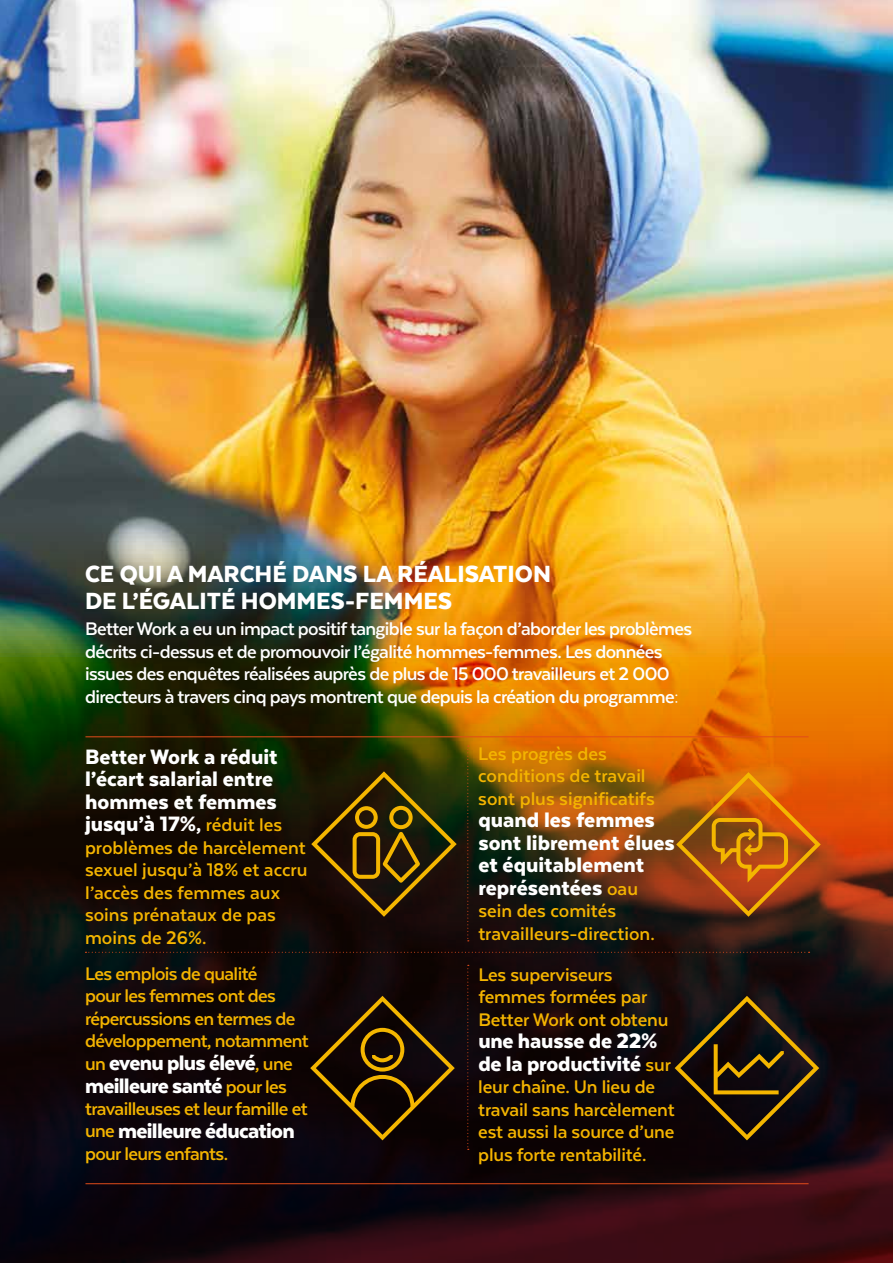
<style>
.page{position:relative;width:893px;height:1263px;background:#fff}
.page>*{position:absolute;margin:0;border:0;box-sizing:border-box;transform-origin:0 0}
.t1{font:900 27px/27px "Texta";color:#fff}
.t2{font:900 24px/22.5px "Texta";color:#fff}
.t3{font:900 24px/22.5px "Texta";letter-spacing:-.03em;color:#fff}
.t4{font:700 21px/22.5px "Texta";letter-spacing:-.01em;color:#f4b400}
.t5{font:700 21px/22.5px "Texta";letter-spacing:-.03em;color:#fff}
.t6{font:700 21px/22.5px "Texta";letter-spacing:-.03em;color:#f4b400}
.s1{font-weight:800}
.s2{font-weight:700;font-size:21px;color:#f4b400}
</style>
<div class="page">
<img style="left:0;top:0;width:893px;height:172px">
<img style="left:0;top:172px;width:893px;height:1091px">
<hr style="left:85px;top:736px;width:724px;height:1px;background:#e24c1a">
<svg style="left:85px;top:952px;width:725px;height:1px"></svg>
<svg style="left:467px;top:745px;width:2px;height:196px"></svg>
<svg style="left:467px;top:965px;width:2px;height:185px"></svg>
<hr style="left:85px;top:1183px;width:724px;height:1px;background:#e24c1a">
<svg style="left:311px;top:771px;width:146px;height:146px;background:#382a07"></svg>
<svg style="left:310px;top:996px;width:145px;height:144px;background:#291905"></svg>
<svg style="left:675px;top:996px;width:144px;height:144px;background:#281d0e"></svg>
<svg style="left:676px;top:772px;width:145px;height:145px;background:#b2550e"></svg>
<p class="t1" style="left:85px;top:560px;width:467px">CE QUI A MARCHÉ DANS LA RÉALISATION<br>DE L’ÉGALITÉ HOMMES-FEMMES</p>
<p class="t5" style="left:85px;top:618px;width:609px">Better Work a eu un impact positif tangible sur la façon d’aborder les problèmes décrits ci-dessus et de promouvoir l’égalité hommes-femmes. Les données issues des enquêtes réalisées auprès de plus de 15 000 travailleurs et 2 000 directeurs à travers cinq pays montrent que depuis la création du programme:</p>
<p class="t2" style="left:85px;top:745px;width:199px">Better Work a réduit l’écart salarial entre hommes et femmes jusqu’à 17%<span class="s1">,</span> <span class="s2">réduit les</span></p>
<p class="t4" style="left:85px;top:836px;width:224px">problèmes de harcèlement sexuel jusqu’à 18% et accru l’accès des femmes aux soins prénataux de pas moins de 26%.</p>
<p class="t6" style="left:85px;top:962px;width:225px">Les emplois de qualité<br>pour les femmes ont des répercussions en termes de développement, notamment</p>
<p class="t3" style="left:85px;top:1051px;width:209px"><span class="s2">un</span> evenu plus élevé<span class="s2">, une </span>meilleure santé <span class="s2">pour les</span></p>
<p class="t6" style="left:85px;top:1097px;width:224px">travailleuses et leur famille et</p>
<p class="t3" style="left:85px;top:1119px;width:211px"><span class="s2">une</span> meilleure éducation</p>
<p class="t6" style="left:85px;top:1142px;width:145px">pour leurs enfants.</p>
<p class="t4" style="left:478px;top:742px;width:178px">Les progrès des conditions de travail sont plus significatifs</p>
<p class="t2" style="left:478px;top:809px;width:198px">quand les femmes sont librement élues et équitablement représentées <span class="s2">oau</span></p>
<p class="t4" style="left:478px;top:900px;width:178px">sein des comités travailleurs-direction.</p>
<p class="t4" style="left:478px;top:963px;width:192px">Les superviseurs femmes formées par<br>Better Work ont obtenu</p>
<p class="t2" style="left:478px;top:1029px;width:194px">une hausse de 22% de la productivité <span class="s2">sur</span></p>
<p class="t4" style="left:478px;top:1075px;width:198px">leur chaîne. Un lieu de travail sans harcèlement est aussi la source d’une plus forte rentabilité.</p>
</div>
